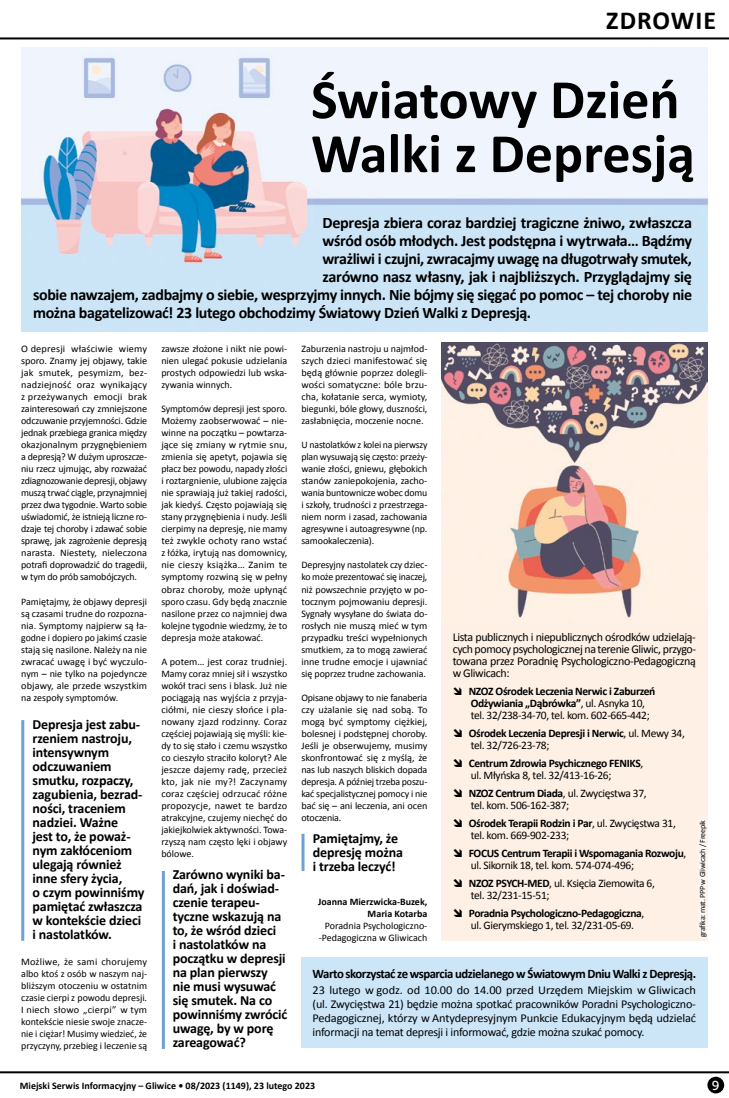
<style>
.page{position:relative;width:729px;height:1098px;background:#fff}
.page>*{position:absolute;margin:0;border:0;box-sizing:border-box;transform-origin:0 0}
.t1{font:700 56px/54px "Calibri";color:#000}
.t2{font:700 26px "Calibri";letter-spacing:.04em;color:#000}
.t3{font:700 16px "Calibri";letter-spacing:-.025em;color:#000}
.t4{font:700 14px/14px "Calibri";letter-spacing:-.01em;color:#000}
.t5{font:700 13px "Calibri";letter-spacing:-.035em;color:#000}
.t6{font:13px "Museo Sans 500";color:#fff}
.t7{font:12px/12px "Calibri";letter-spacing:-.03em;color:#000;text-align:justify}
.t8{font:700 11.5px/12px "Calibri";letter-spacing:-.03em;color:#000}
.t9{font:11.5px/12px "Calibri";letter-spacing:-.03em;color:#000}
.t10{font:10px/12px "Calibri";letter-spacing:-.005em;color:#000;text-align:justify}
.t11{font:700 10px/12px "Calibri";color:#000;text-align:right}
.t12{font:8px "Calibri";letter-spacing:-.03em;color:#000}
.s1{font-weight:400}
.s2{font-weight:700}
</style>
<div class="page">
<hr style="left:0;top:37px;width:729px;height:2px;background:#000">
<hr style="left:0;top:1070px;width:729px;height:2px;background:#000">
<div style="left:707px;top:1076px;width:17px;height:16px;background:#000;border-radius:50%"></div>
<div style="left:441px;top:453px;width:266px;height:487px;background:#fef0e5"></div>
<div style="left:301px;top:956px;width:406px;height:91px;background:#cce6f8"></div>
<img style="left:441px;top:342px;width:266px;height:276px">
<img style="left:21px;top:47px;width:686px;height:284px">
<hr style="left:21px;top:719px;width:3px;height:221px;background:#6ea0d5">
<hr style="left:162px;top:870px;width:3px;height:178px;background:#6ea0d5">
<hr style="left:301px;top:833px;width:3px;height:37px;background:#6ea0d5">
<div style="left:693px;top:813px;width:19px;height:129px;background:#fff;opacity:.75"></div>
<h2 class="t2" style="left:606px;top:4px;width:111px">ZDROWIE</h2>
<h1 class="t1" style="left:311px;top:72px;width:385px">Światowy Dzień<br>Walki z Depresją</h1>
<h3 class="t3" style="left:322px;top:212px;width:371px">Depresja zbiera coraz bardziej tragiczne żniwo, zwłaszcza</h3>
<h3 class="t3" style="left:322px;top:230px;width:371px">wśród osób młodych. Jest podstępna i wytrwała… Bądźmy</h3>
<h3 class="t3" style="left:322px;top:248px;width:371px">wrażliwi i czujni, zwracajmy uwagę na długotrwały smutek,</h3>
<h3 class="t3" style="left:322px;top:266px;width:371px">zarówno nasz własny, jak i najbliższych. Przyglądajmy się</h3>
<h3 class="t3" style="left:33px;top:284px;width:660px">sobie nawzajem, zadbajmy o siebie, wesprzyjmy innych. Nie bójmy się sięgać po pomoc – tej choroby nie</h3>
<h3 class="t3" style="left:33px;top:302px;width:499px">można bagatelizować! 23 lutego obchodzimy Światowy Dzień Walki z Depresją.</h3>
<p class="t10" style="left:21px;top:343px;width:127px">O depresji właściwie wiemy sporo. Znamy jej objawy, takie jak smutek, pesymizm, bez&shy;nadziejność oraz wynikający z przeżywanych emocji brak zainteresowań czy zmniejszone odczuwanie przyjemności. Gdzie jednak przebiega granica między okazjonalnym przygnębieniem a depresją? W dużym uproszcze&shy;niu rzecz ujmując, aby rozważać zdiagnozowanie depresji, objawy muszą trwać ciągle, przynajmniej przez dwa tygodnie. Warto sobie uświadomić, że istnieją liczne ro&shy;dzaje tej choroby i zdawać sobie sprawę, jak zagrożenie depresją narasta. Niestety, nieleczona potrafi doprowadzić do tragedii, w tym do prób samobójczych.</p>
<p class="t10" style="left:21px;top:595px;width:127px">Pamiętajmy, że objawy depresji są czasami trudne do rozpozna&shy;nia. Symptomy najpierw są ła&shy;godne i dopiero po jakimś czasie stają się nasilone. Należy na nie zwracać uwagę i być wyczulo&shy;nym – nie tylko na pojedyncze objawy, ale przede wszystkim na zespoły symptomów.</p>
<p class="t4" style="left:33px;top:716px;width:113px">Depresja jest zabu&shy;rzeniem nastroju, intensywnym odczuwaniem smutku, rozpaczy, zagubienia, bezrad&shy;ności, traceniem nadziei. Ważne<br>jest to, że poważ&shy;nym zakłóceniom ulegają również inne sfery życia,<br>o czym powinniśmy pamiętać zwłaszcza w kontekście dzieci i nastolatków.</p>
<p class="t10" style="left:21px;top:955px;width:127px">Możliwe, że sami chorujemy albo ktoś z osób w naszym naj&shy;bliższym otoczeniu w ostatnim czasie cierpi z powodu depresji.<br>I niech słowo „cierpi” w tym kontekście niesie swoje znacze&shy;nie i ciężar! Musimy wiedzieć, że przyczyny, przebieg i leczenie są</p>
<p class="t10" style="left:161px;top:343px;width:127px">zawsze złożone i nikt nie powi&shy;nien ulegać pokusie udzielania prostych odpowiedzi lub wska&shy;zywania winnych.</p>
<p class="t10" style="left:161px;top:403px;width:127px">Symptomów depresji jest sporo.<br>Możemy zaobserwować – nie&shy;winne na początku – powtarza&shy;jące się zmiany w rytmie snu, zmienia się apetyt, pojawia się płacz bez powodu, napady złości i roztargnienie, ulubione zajęcia nie sprawiają już takiej radości, jak kiedyś. Często pojawiają się stany przygnębienia i nudy. Jeśli cierpimy na depresję, nie mamy też zwykle ochoty rano wstać z łóżka, irytują nas domownicy, nie cieszy książka… Zanim te symptomy rozwiną się w pełny obraz choroby, może upłynąć sporo czasu. Gdy będą znacznie nasilone przez co najmniej dwa kolejne tygodnie wiedzmy, że to depresja może atakować.</p>
<p class="t10" style="left:161px;top:655px;width:127px">A potem… jest coraz trudniej.<br>Mamy coraz mniej sił i wszystko wokół traci sens i blask. Już nie pociągają nas wyjścia z przyja&shy;ciółmi, nie cieszy słońce i pla&shy;nowany zjazd rodzinny. Coraz częściej pojawiają się myśli: kie&shy;dy to się stało i czemu wszystko co cieszyło straciło koloryt? Ale jeszcze dajemy radę, przecież kto, jak nie my?! Zaczynamy coraz częściej odrzucać różne propozycje, nawet te bardzo atrakcyjne, czujemy niechęć do jakiejkolwiek aktywności. Towa&shy;rzyszą nam często lęki i objawy bólowe.</p>
<h3 class="t4" style="left:173px;top:867px;width:116px">Zarówno wyniki ba&shy;dań, jak i doświad&shy;czenie terapeu&shy;tyczne wskazują na to, że wśród dzieci<br>i nastolatków na początku w depresji na plan pierwszy nie musi wysuwać się smutek. Na co powinniśmy zwrócić uwagę, by w porę zareagować?</h3>
<p class="t10" style="left:301px;top:343px;width:127px">Zaburzenia nastroju u najmłod&shy;szych dzieci manifestować się będą głównie poprzez dolegli&shy;wości somatyczne: bóle brzu&shy;cha, kołatanie serca, wymioty, biegunki, bóle głowy, duszności, zasłabnięcia, moczenie nocne.</p>
<p class="t10" style="left:301px;top:439px;width:127px">U nastolatków z kolei na pierwszy plan wysuwają się często: przeży&shy;wanie złości, gniewu, głębokich stanów zaniepokojenia, zacho&shy;wania buntownicze wobec domu i szkoły, trudności z przestrzega&shy;niem norm i zasad, zachowania agresywne i autoagresywne (np. samookaleczenia).</p>
<p class="t10" style="left:301px;top:559px;width:127px">Depresyjny nastolatek czy dziec&shy;ko może prezentować się inaczej, niż powszechnie przyjęto w po&shy;tocznym pojmowaniu depresji.<br>Sygnały wysyłane do świata do&shy;rosłych nie muszą mieć w tym przypadku treści wypełnionych smutkiem, za to mogą zawierać inne trudne emocje i ujawniać się poprzez trudne zachowania.</p>
<p class="t10" style="left:301px;top:691px;width:127px">Opisane objawy to nie fanaberia czy użalanie się nad sobą. To mogą być symptomy ciężkiej, bolesnej i podstępnej choroby.<br>Jeśli je obserwujemy, musimy skonfrontować się z myślą, że nas lub naszych bliskich dopada depresja. A później trzeba poszu&shy;kać specjalistycznej pomocy i nie bać się – ani leczenia, ani ocen otoczenia.</p>
<h3 class="t4" style="left:313px;top:831px;width:92px">Pamiętajmy, że depresję można i trzeba leczyć!</h3>
<p class="t11" style="left:318px;top:895px;width:111px">Joanna Mierzwicka-Buzek,<br>Maria Kotarba</p>
<p class="t10" style="left:319px;top:919px;width:110px;text-align:right">Poradnia Psychologiczno--Pedagogiczna w Gliwicach</p>
<p class="t7" style="left:452px;top:631px;width:245px">Lista publicznych i niepublicznych ośrodków udzielają&shy;cych pomocy psychologicznej na terenie Gliwic, przygo&shy;towana przez Poradnię Psychologiczno-Pedagogiczną w Gliwicach:</p>
<p class="t8" style="left:468px;top:685px;width:188px">NZOZ Ośrodek Leczenia Nerwic i Zaburzeń<br>Odżywiania „Dąbrówka”<span class="s1">, ul. Asnyka 10, tel. 32/238-34-70, tel. kom. 602-665-442;</span></p>
<p class="t8" style="left:468px;top:727px;width:218px">Ośrodek Leczenia Depresji i Nerwic<span class="s1">, ul. Mewy 34, tel. 32/726-23-78;</span></p>
<p class="t8" style="left:468px;top:757px;width:176px">Centrum Zdrowia Psychicznego FENIKS<span class="s1">, ul. Młyńska 8, tel. 32/413-16-26;</span></p>
<p class="t9" style="left:468px;top:787px;width:179px"><span class="s2">NZOZ Centrum Diada</span>, ul. Zwycięstwa 37, tel. kom. 506-162-387;</p>
<p class="t9" style="left:468px;top:817px;width:209px"><span class="s2">Ośrodek Terapii Rodzin i Par</span>, ul. Zwycięstwa 31, tel. kom. 669-902-233;</p>
<p class="t8" style="left:468px;top:847px;width:219px">FOCUS Centrum Terapii i Wspomagania Rozwoju<span class="s1">, ul. Sikornik 18, tel. kom. 574-074-496;</span></p>
<p class="t9" style="left:468px;top:877px;width:188px"><span class="s2">NZOZ PSYCH-MED</span>, ul. Księcia Ziemowita 6, tel. 32/231-15-51;</p>
<p class="t8" style="left:468px;top:907px;width:177px">Poradnia Psychologiczno-Pedagogiczna<span class="s1">, ul. Gierymskiego 1, tel. 32/231-05-69.</span></p>
<h3 class="t5" style="left:312px;top:965px;width:385px">Warto skorzystać ze wsparcia udzielanego w Światowym Dniu Walki z Depresją.</h3>
<p class="t7" style="left:312px;top:982px;width:385px;line-height:14px">23 lutego w godz. od 10.00 do 14.00 przed Urzędem Miejskim w Gliwicach (ul. Zwycięstwa 21) będzie można spotkać pracowników Poradni Psychologiczno-Pedagogicznej, którzy w Antydepresyjnym Punkcie Edukacyjnym będą udzielać informacji na temat depresji i informować, gdzie można szukać pomocy.</p>
<p class="t12" style="left:697px;top:936px;width:118px;rotate:-90deg">grafika: mat. PPP w Gliwicach / Freepik</p>
<p class="t11" style="left:20px;top:1079px;width:297px">Miejski Serwis Informacyjny – Gliwice • 08/2023 (1149), 23 lutego 2023</p>
<h3 class="t6" style="left:711px;top:1077px;width:9px">9</h3>
</div>
